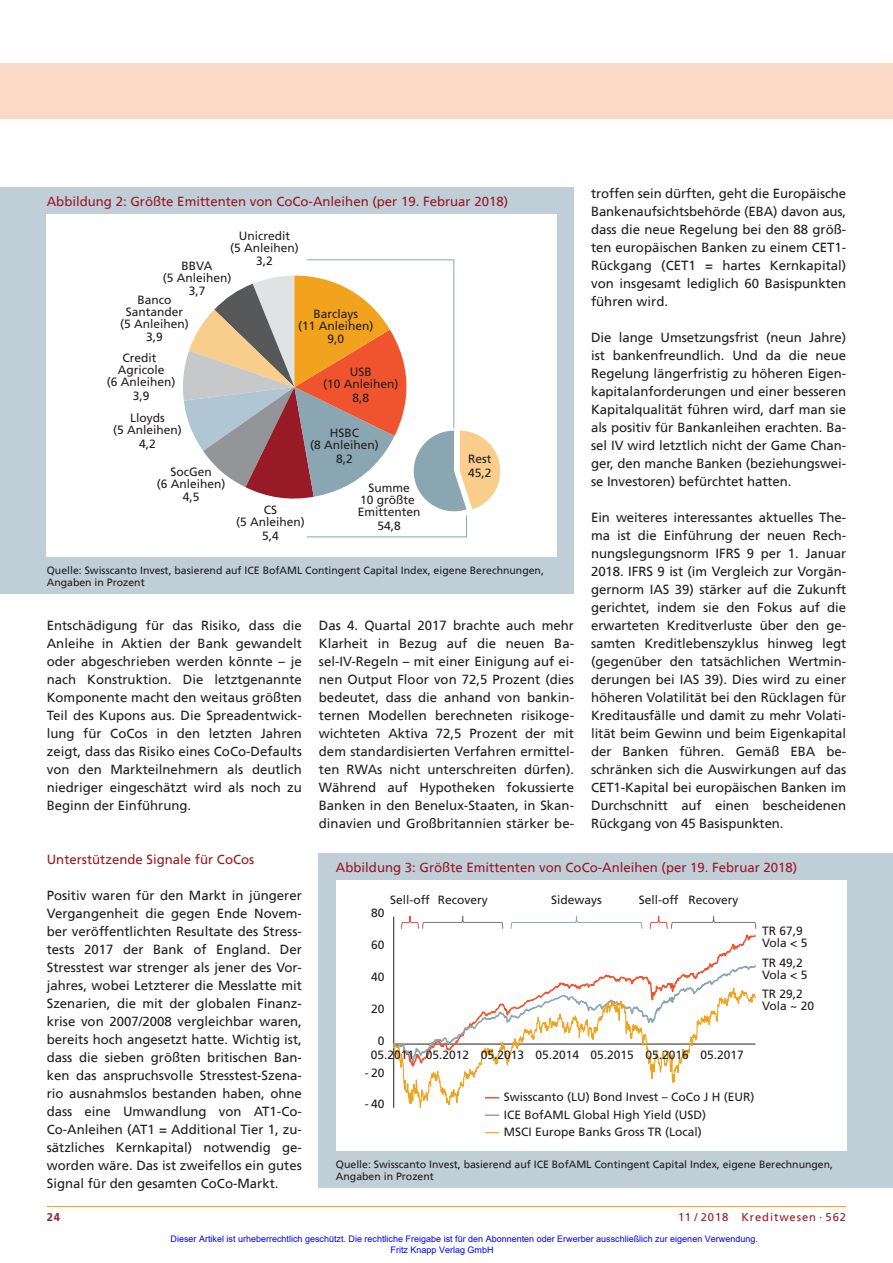
<style>
.page{position:relative;width:893px;height:1263px;background:#fff}
.page>*{position:absolute;margin:0;border:0;box-sizing:border-box;transform-origin:0 0}
.t1{font:13.2px/18px "Frutiger";color:#231f20;text-align:justify}
.t2{font:13.2px "Frutiger";color:#981a26}
.t3{font:12px/12px "Frutiger LT Std";color:#231f20;text-align:center}
.t4{font:11.25px "Frutiger";letter-spacing:.08em;color:#981a26}
.t5{font:700 11.25px "Frutiger";color:#981a26}
.t6{font:10.5px/12px "Frutiger";color:#231f20}
.t7{font:9px/10.8px "Arial";color:#00f}
</style>
<div class="page">
<hr style="left:47px;top:1206px;width:799px;height:1px;background:#f1a31e">
<div style="left:0;top:64px;width:893px;height:55px;background:#fcd9c7"></div>
<div style="left:0;top:187px;width:573px;height:407px;background:#bfced7"></div>
<div style="left:47px;top:214px;width:510px;height:343px;background:#fff"></div>
<svg style="left:183px;top:259px;width:317px;height:279px"></svg>
<div style="left:319px;top:853px;width:574px;height:335px;background:#bfced7"></div>
<div style="left:336px;top:880px;width:510px;height:271px;background:#fff"></div>
<hr style="left:393px;top:917px;width:1px;height:191px;background:#231f20">
<svg style="left:393px;top:934px;width:363px;height:30px"></svg>
<svg style="left:393px;top:964px;width:363px;height:12px"></svg>
<svg style="left:393px;top:976px;width:363px;height:158px"></svg>
<svg style="left:485px;top:1097px;width:14px;height:1px"></svg>
<svg style="left:485px;top:1114px;width:14px;height:2px"></svg>
<svg style="left:485px;top:1132px;width:14px;height:1px"></svg>
<svg style="left:510px;top:915px;width:133px;height:14px"></svg>
<svg style="left:649px;top:915px;width:107px;height:14px"></svg>
<svg style="left:401px;top:915px;width:102px;height:14px"></svg>
<p class="t2" style="left:47px;top:195px;width:463px">Abbildung 2: Größte Emittenten von CoCo-Anleihen (per 19. Februar 2018)</p>
<p class="t3" style="left:230px;top:230px;width:70px">Unicredit<br>(5 Anleihen)</p>
<p class="t3" style="left:256px;top:255px;width:18px">3,2</p>
<p class="t3" style="left:163px;top:259px;width:70px">BBVA<br>(5 Anleihen)</p>
<p class="t3" style="left:189px;top:285px;width:18px">3,7</p>
<p class="t3" style="left:120px;top:293px;width:70px">Banco<br>Santander (5 Anleihen)</p>
<p class="t3" style="left:146px;top:331px;width:18px">3,9</p>
<p class="t3" style="left:298px;top:308px;width:77px">Barclays<br>(11 Anleihen)</p>
<p class="t3" style="left:327px;top:333px;width:18px">9,0</p>
<p class="t3" style="left:323px;top:366px;width:77px">USB<br>(10 Anleihen)</p>
<p class="t3" style="left:353px;top:391px;width:18px">8,8</p>
<p class="t3" style="left:310px;top:427px;width:70px">HSBC<br>(8 Anleihen)</p>
<p class="t3" style="left:336px;top:452px;width:18px">8,2</p>
<p class="t3" style="left:107px;top:352px;width:70px">Credit<br>Agricole<br>(6 Anleihen)</p>
<p class="t3" style="left:133px;top:389px;width:18px">3,9</p>
<p class="t3" style="left:113px;top:412px;width:70px">Lloyds<br>(5 Anleihen)</p>
<p class="t3" style="left:139px;top:437px;width:18px">4,2</p>
<p class="t3" style="left:157px;top:466px;width:70px">SocGen<br>(6 Anleihen)</p>
<p class="t3" style="left:183px;top:491px;width:18px">4,5</p>
<p class="t3" style="left:236px;top:504px;width:70px">CS<br>(5 Anleihen)</p>
<p class="t3" style="left:262px;top:529px;width:18px">5,4</p>
<p class="t3" style="left:358px;top:482px;width:64px">Summe<br>10 größte<br>Emittenten</p>
<p class="t3" style="left:378px;top:520px;width:25px">54,8</p>
<p class="t3" style="left:468px;top:452px;width:25px;line-height:13.8px;text-align:left">Rest<br>45,2</p>
<p class="t6" style="left:47px;top:564px;width:499px">Quelle: Swisscanto Invest, basierend auf ICE BofAML Contingent Capital Index, eigene Berechnungen,<br>Angaben in Prozent</p>
<p class="t1" style="left:47px;top:617px;width:257px">Entschädigung für das Risiko, dass die Anleihe in Aktien der Bank gewandelt oder abgeschrieben werden könnte – je nach Konstruktion. Die letztgenannte Komponente macht den weitaus größten Teil des Kupons aus. Die Spreadentwick&shy;lung für CoCos in den letzten Jahren zeigt, dass das Risiko eines CoCo-Defaults von den Markteilnehmern als deutlich niedriger eingeschätzt wird als noch zu Beginn der Einführung.</p>
<p class="t1" style="left:319px;top:617px;width:257px">Das 4. Quartal 2017 brachte auch mehr Klarheit in Bezug auf die neuen Ba&shy;sel-IV-Regeln – mit einer Einigung auf ei&shy;nen Output Floor von 72,5 Prozent (dies bedeutet, dass die anhand von bankin&shy;ternen Modellen berechneten risikoge&shy;wichteten Aktiva 72,5 Prozent der mit dem standardisierten Verfahren ermittel&shy;ten RWAs nicht unterschreiten dürfen).<br>Während auf Hypotheken fokussierte Banken in den Benelux-Staaten, in Skan&shy;dinavien und Großbritannien stärker be-</p>
<p class="t1" style="left:591px;top:185px;width:257px">troffen sein dürften, geht die Europäische Bankenaufsichtsbehörde (EBA) davon aus, dass die neue Regelung bei den 88 größ&shy;ten europäischen Banken zu einem CET1- Rückgang (CET1 = hartes Kernkapital) von insgesamt lediglich 60 Basispunkten führen wird.</p>
<p class="t1" style="left:591px;top:329px;width:257px">Die lange Umsetzungsfrist (neun Jahre) ist bankenfreundlich. Und da die neue Regelung längerfristig zu höheren Eigen&shy;kapitalanforderungen und einer besseren Kapitalqualität führen wird, darf man sie als positiv für Bankanleihen erachten. Ba&shy;sel IV wird letztlich nicht der Game Chan&shy;ger, den manche Banken (beziehungswei&shy;se Investoren) befürchtet hatten.</p>
<p class="t1" style="left:591px;top:509px;width:257px">Ein weiteres interessantes aktuelles The&shy;ma ist die Einführung der neuen Rech&shy;nungslegungsnorm IFRS 9 per 1. Januar 2018. IFRS 9 ist (im Vergleich zur Vorgän&shy;gernorm IAS 39) stärker auf die Zukunft gerichtet, indem sie den Fokus auf die erwarteten Kreditverluste über den ge&shy;samten Kreditlebenszyklus hinweg legt (gegenüber den tatsächlichen Wertmin&shy;derungen bei IAS 39). Dies wird zu einer höheren Volatilität bei den Rücklagen für Kreditausfälle und damit zu mehr Volati&shy;lität beim Gewinn und beim Eigenkapital der Banken führen. Gemäß EBA be&shy;schränken sich die Auswirkungen auf das CET1-Kapital bei europäischen Banken im Durchschnitt auf einen bescheidenen Rückgang von 45 Basispunkten.</p>
<p class="t2" style="left:47px;top:853px;width:209px">Unterstützende Signale für CoCos</p>
<p class="t1" style="left:47px;top:887px;width:257px">Positiv waren für den Markt in jüngerer Vergangenheit die gegen Ende Novem&shy;ber veröffentlichten Resultate des Stress&shy;tests 2017 der Bank of England. Der Stresstest war strenger als jener des Vor&shy;jahres, wobei Letzterer die Messlatte mit Szenarien, die mit der globalen Finanz&shy;krise von 2007/2008 vergleichbar waren, bereits hoch angesetzt hatte. Wichtig ist, dass die sieben größten britischen Ban&shy;ken das anspruchsvolle Stresstest-Szena&shy;rio ausnahmslos bestanden haben, ohne dass eine Umwandlung von AT1-Co-Co-Anleihen (AT1 = Additional Tier 1, zu&shy;sätzliches Kernkapital) notwendig ge&shy;worden wäre. Das ist zweifellos ein gutes Signal für den gesamten CoCo-Markt.</p>
<p class="t2" style="left:336px;top:861px;width:463px">Abbildung 3: Größte Emittenten von CoCo-Anleihen (per 19. Februar 2018)</p>
<p class="t3" style="left:390px;top:894px;width:99px">Sell-off Recovery</p>
<p class="t3" style="left:551px;top:894px;width:52px">Sideways</p>
<p class="t3" style="left:639px;top:894px;width:101px">Sell-off Recovery</p>
<p class="t3" style="left:762px;top:925px;width:47px;text-align:left">TR 67,9<br>Vola &lt; 5</p>
<p class="t3" style="left:762px;top:957px;width:47px;text-align:left">TR 49,2<br>Vola &lt; 5</p>
<p class="t3" style="left:762px;top:988px;width:53px;text-align:left">TR 29,2<br>Vola ~ 20</p>
<p class="t3" style="left:371px;top:907px;width:15px">80</p>
<p class="t3" style="left:371px;top:939px;width:15px">60</p>
<p class="t3" style="left:371px;top:971px;width:15px">40</p>
<p class="t3" style="left:371px;top:1003px;width:15px">20</p>
<p class="t3" style="left:378px;top:1035px;width:8px">0</p>
<p class="t3" style="left:371px;top:1048px;width:375px">05.2011 05.2012 05.2013 05.2014 05.2015 05.2016 05.2017</p>
<p class="t3" style="left:504px;top:1088px;width:252px;line-height:17.4px;text-align:left">Swisscanto (LU) Bond Invest – CoCo J H (EUR)<br>ICE BofAML Global High Yield (USD)<br>MSCI Europe Banks Gross TR (Local)</p>
<p class="t3" style="left:365px;top:1066px;width:21px">- 20</p>
<p class="t3" style="left:365px;top:1098px;width:21px">- 40</p>
<p class="t6" style="left:336px;top:1158px;width:499px">Quelle: Swisscanto Invest, basierend auf ICE BofAML Contingent Capital Index, eigene Berechnungen,<br>Angaben in Prozent</p>
<p class="t5" style="left:47px;top:1211px;width:15px">24</p>
<p class="t4" style="left:678px;top:1211px;width:170px">11 / 2018 Kreditwesen · 562</p>
<p class="t7" style="left:391px;top:1233px;width:369px;text-indent:-220px">Dieser Artikel ist urheberrechtlich geschützt. Die rechtliche Freigabe ist für den Abonnenten oder Erwerber ausschließlich zur eigenen Verwendung.<br>Fritz Knapp Verlag GmbH</p>
</div>
